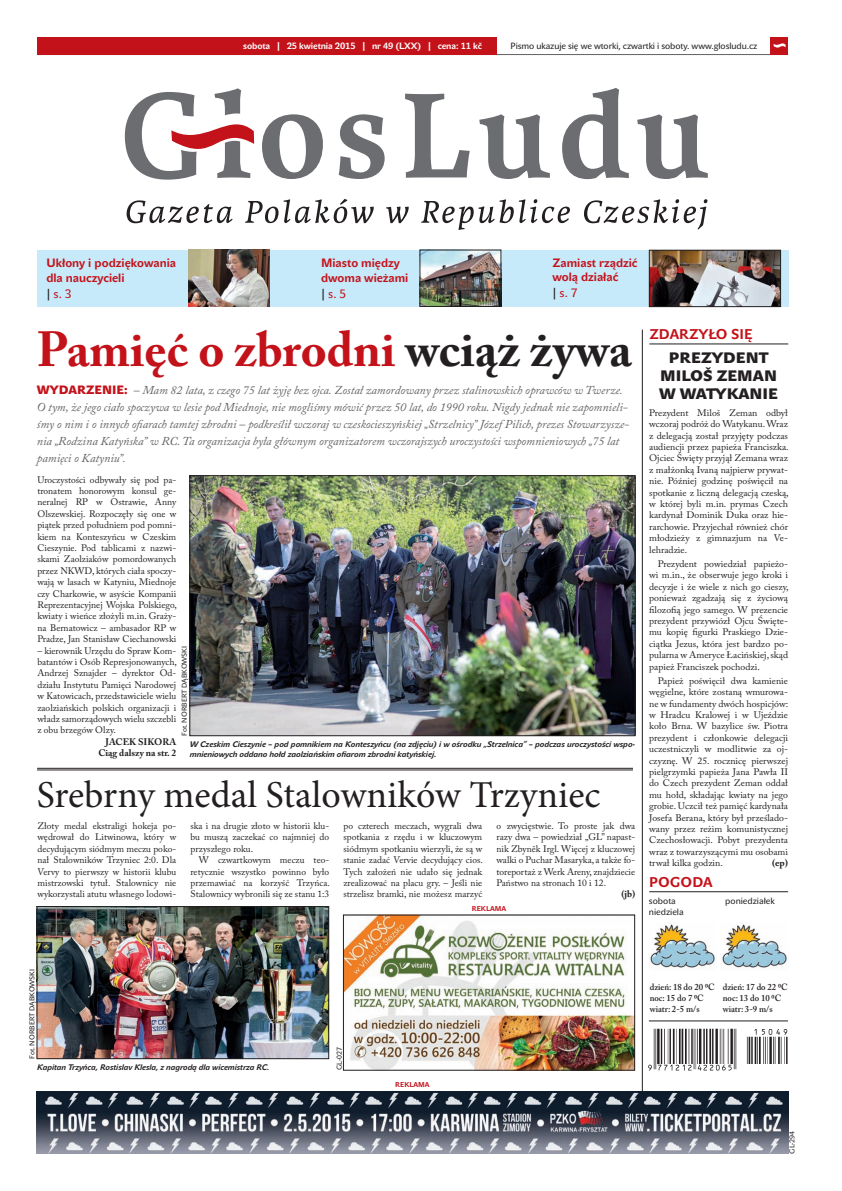
<style>
.page{position:relative;width:842px;height:1191px;background:#fff}
.page>*{position:absolute;margin:0;border:0;box-sizing:border-box;transform-origin:0 0}
.t1{font:700 49px "Adobe Caslon Pro";color:#c4121a}
.t2{font:38px "Minion Pro";color:#231f20}
.t3{font:15px/18px "John Sans Black Pro";color:#231f20;text-align:center}
.t4{font:700 14px "John Sans Text Pro";color:#c4121a}
.t5{font:italic 12px/17px "Adobe Caslon Pro";color:#636366}
.t6{font:700 12px/14.4px "John Sans Text Pro";color:#c4121a}
.t7{font:12px "John Sans Text Pro";color:#c4121a}
.t8{font:9.5px/11.4px "Adobe Caslon Pro";color:#231f20;text-align:justify}
.t9{font:700 9.5px "Adobe Caslon Pro";color:#231f20}
.t10{font:9px/10.8px "John Sans Text Pro";letter-spacing:-.01em;color:#231f20}
.t11{font:600 9px/10.8px "Adobe Caslon Pro";color:#231f20}
.t12{font:700 9px "John Sans Text Pro";letter-spacing:-.01em;color:#fff}
.t13{font:italic 700 8px/9.6px "John Sans Text Pro";color:#231f20}
.t14{font:7px "John Sans Text Pro";color:#231f20}
.t15{font:700 7px "John Sans Text Pro";color:#c4121a}
.s1{color:#231f20}
.s2{font-family:"John Sans Black Pro";font-style:normal;color:#c4121a}
</style>
<div class="page">
<hr style="left:37px;top:54px;width:751px;height:1px;background:#636366">
<svg style="left:339px;top:114px;width:46px;height:65px"></svg>
<svg style="left:405px;top:94px;width:65px;height:84px"></svg>
<svg style="left:479px;top:114px;width:71px;height:65px"></svg>
<svg style="left:562px;top:88px;width:67px;height:91px"></svg>
<svg style="left:637px;top:114px;width:71px;height:65px"></svg>
<svg style="left:262px;top:114px;width:61px;height:65px"></svg>
<svg style="left:127px;top:200px;width:106px;height:23px"></svg>
<svg style="left:245px;top:199px;width:129px;height:24px"></svg>
<svg style="left:386px;top:207px;width:23px;height:16px"></svg>
<svg style="left:421px;top:199px;width:149px;height:31px"></svg>
<svg style="left:584px;top:199px;width:123px;height:31px"></svg>
<svg style="left:125px;top:88px;width:129px;height:92px"></svg>
<div style="left:37px;top:37px;width:459px;height:17px;background:#c4121a"></div>
<div style="left:770px;top:37px;width:18px;height:17px;background:#c4121a"></div>
<svg style="left:774px;top:43px;width:12px;height:5px"></svg>
<hr style="left:642px;top:330px;width:1px;height:824px;background:#231f20">
<svg style="left:653px;top:1028px;width:84px;height:1px"></svg>
<img style="left:649px;top:1029px;width:139px;height:41px">
<hr style="left:649px;top:1021px;width:139px;height:1px;background:#231f20">
<img style="left:649px;top:924px;width:66px;height:45px">
<img style="left:721px;top:924px;width:66px;height:45px">
<img style="left:345px;top:917px;width:288px;height:151px">
<div style="left:343px;top:915px;width:292px;height:155px;border:1px solid #231f20"></div>
<div style="left:37px;top:250px;width:751px;height:57px;background:#c6eafa"></div>
<hr style="left:649px;top:891px;width:139px;height:1px;background:#231f20">
<img style="left:651px;top:252px;width:128px;height:53px">
<div style="left:649px;top:250px;width:132px;height:57px;border:1px solid #231f20"></div>
<img style="left:188px;top:250px;width:82px;height:57px">
<img style="left:420px;top:250px;width:81px;height:57px">
<hr style="left:37px;top:768px;width:596px;height:1px;background:#231f20">
<hr style="left:37px;top:770px;width:596px;height:1px;background:#231f20">
<img style="left:192px;top:478px;width:441px;height:256px">
<div style="left:190px;top:476px;width:445px;height:260px;border:1px solid #231f20"></div>
<img style="left:37px;top:1091px;width:751px;height:62px">
<img style="left:37px;top:906px;width:292px;height:153px">
<hr style="left:649px;top:344px;width:139px;height:1px;background:#231f20">
<p class="t12" style="left:243px;top:41px;width:240px">sobota | 25 kwietnia 2015 | nr 49 (LXX) | cena: 11 kč</p>
<p class="t10" style="left:511px;top:41px;width:248px">Pismo ukazuje się we wtorki, czwartki i soboty. www.glosludu.cz</p>
<p class="t6" style="left:552px;top:256px;width:87px">Zamiast rządzić wolą działać</p>
<p class="t7" style="left:552px;top:289px;width:27px"><span class="s1">|</span> s. 7</p>
<p class="t6" style="left:46px;top:256px;width:131px">Ukłony i podziękowania dla nauczycieli</p>
<p class="t7" style="left:46px;top:289px;width:27px"><span class="s1">|</span> s. 3</p>
<p class="t6" style="left:321px;top:256px;width:89px">Miasto między dwoma wieżami</p>
<p class="t7" style="left:321px;top:289px;width:27px"><span class="s1">|</span> s. 5</p>
<p class="t1" style="left:37px;top:330px;width:596px">Pamięć o zbrodni <span class="s1">wciąż żywa</span></p>
<p class="t5" style="left:37px;top:383px;width:594px"><span class="s2">WYDARZENIE:</span> – Mam 82 lata, z czego 75 lat żyję bez ojca. Został zamordowany przez stalinowskich oprawców w Twerze.<br>O tym, że jego ciało spoczywa w lesie pod Miednoje, nie mogliśmy mówić przez 50 lat, do 1990 roku. Nigdy jednak nie zapomnieli&shy;śmy o nim i o innych ofiarach tamtej zbrodni – podkreślił wczoraj w czeskocieszyńskiej „Strzelnicy” Józef Pilich, prezes Stowarzysze&shy;nia „Rodzina Katyńska” w RC. Ta organizacja była głównym organizatorem wczorajszych uroczystości wspomnieniowych „75 lat pamięci o Katyniu”.</p>
<p class="t8" style="left:37px;top:475px;width:141px">Uroczystości odbywały się pod pa&shy;tronatem honorowym konsul ge&shy;neralnej RP w Ostrawie, Anny Olszewskiej. Rozpoczęły się one w piątek przed południem pod pomni&shy;kiem na Konteszyńcu w Czeskim Cieszynie. Pod tablicami z nazwi&shy;skami Zaolziaków pomordowanych przez NKWD, których ciała spoczy&shy;wają w lasach w Katyniu, Miednoje czy Charkowie, w asyście Kompanii Reprezentacyjnej Wojska Polskiego, kwiaty i wieńce złożyli m.in. Graży&shy;na Bernatowicz – ambasador RP w Pradze, Jan Stanisław Ciechanowski</p>
<p class="t8" style="left:37px;top:646px;width:140px">– kierownik Urzędu do Spraw Kom-</p>
<p class="t8" style="left:37px;top:657px;width:141px">batantów i Osób Represjonowanych,</p>
<p class="t8" style="left:37px;top:668px;width:140px">Andrzej Sznajder – dyrektor Od-</p>
<p class="t8" style="left:37px;top:680px;width:140px">działu Instytutu Pamięci Narodowej</p>
<p class="t8" style="left:37px;top:691px;width:140px">w Katowicach, przedstawiciele wielu</p>
<p class="t8" style="left:37px;top:703px;width:140px">zaolziańskich polskich organizacji i</p>
<p class="t8" style="left:37px;top:714px;width:140px">władz samorządowych wielu szczebli</p>
<p class="t8" style="left:37px;top:725px;width:80px">z obu brzegów Olzy.</p>
<p class="t9" style="left:106px;top:738px;width:72px">JACEK SIKORA</p>
<p class="t9" style="left:98px;top:749px;width:79px">Ciąg dalszy na str. 2</p>
<p class="t14" style="left:182px;top:736px;width:91px;rotate:-90deg">Fot. NORBERT DĄBKOWSKI</p>
<p class="t13" style="left:190px;top:740px;width:447px">W Czeskim Cieszynie – pod pomnikiem na Konteszyńcu (na zdjęciu) i w ośrodku „Strzelnica” – podczas uroczystości wspo&shy;mnieniowych oddano hołd zaolziańskim ofiarom zbrodni katyńskiej.</p>
<p class="t2" style="left:37px;top:772px;width:566px">Srebrny medal Stalowników Trzyniec</p>
<p class="t8" style="left:38px;top:821px;width:140px">Złoty medal ekstraligi hokeja po&shy;wędrował do Litwinowa, który w decydującym siódmym meczu poko&shy;nał Stalowników Trzyniec 2:0. Dla Vervy to pierwszy w historii klubu mistrzowski tytuł. Stalownicy nie wykorzystali atutu własnego lodowi-</p>
<p class="t8" style="left:190px;top:821px;width:140px">ska i na drugie złoto w historii klu-</p>
<p class="t8" style="left:190px;top:832px;width:140px">bu muszą zaczekać co najmniej do</p>
<p class="t8" style="left:190px;top:844px;width:64px">przyszłego roku.</p>
<p class="t8" style="left:199px;top:855px;width:132px">W czwartkowym meczu teo-</p>
<p class="t8" style="left:190px;top:867px;width:140px">retycznie wszystko powinno było</p>
<p class="t8" style="left:190px;top:878px;width:141px">przemawiać na korzyść Trzyńca.</p>
<p class="t8" style="left:190px;top:889px;width:140px">Stalownicy wybronili się ze stanu 1:3</p>
<p class="t8" style="left:343px;top:821px;width:141px">po czterech meczach, wygrali dwa spotkania z rzędu i w kluczowym siódmym spotkaniu wierzyli, że są w stanie zadać Vervie decydujący cios.<br>Tych założeń nie udało się jednak zrealizować na placu gry. – Jeśli nie strzelisz bramki, nie możesz marzyć</p>
<p class="t8" style="left:496px;top:821px;width:140px">o zwycięstwie. To proste jak dwa</p>
<p class="t8" style="left:496px;top:832px;width:140px">razy dwa – powiedział „GL” napast-</p>
<p class="t8" style="left:496px;top:844px;width:140px">nik Zbyněk Irgl. Więcej z kluczowej</p>
<p class="t8" style="left:496px;top:855px;width:140px">walki o Puchar Masaryka, a także fo-</p>
<p class="t8" style="left:496px;top:867px;width:140px">toreportaż z Werk Areny, znajdziecie</p>
<p class="t8" style="left:496px;top:878px;width:111px">Państwo na stronach 10 i 12.</p>
<p class="t9" style="left:621px;top:891px;width:15px">(jb)</p>
<p class="t15" style="left:472px;top:905px;width:36px">REKLAMA</p>
<p class="t4" style="left:649px;top:326px;width:105px">ZDARZYŁO SIĘ</p>
<p class="t3" style="left:659px;top:350px;width:121px">PREZYDENT<br>MILOŠ ZEMAN<br>W WATYKANIE</p>
<p class="t8" style="left:649px;top:408px;width:141px">Prezydent Miloš Zeman odbył wczoraj podróż do Watykanu. Wraz z delegacją został przyjęty podczas audiencji przez papieża Franciszka.<br>Ojciec Święty przyjął Zemana wraz z małżonką Ivaną najpierw prywat&shy;nie. Później godzinę poświęcił na spotkanie z liczną delegacją czeską, w której byli m.in. prymas Czech kardynał Dominik Duka oraz hie&shy;rarchowie. Przyjechał również chór młodzieży z gimnazjum na Ve&shy;lehradzie.</p>
<p class="t8" style="left:649px;top:559px;width:141px;text-indent:9px">Prezydent powiedział papieżo&shy;wi m.in., że obserwuje jego kroki i decyzje i że wiele z nich go cieszy, ponieważ zgadzają się z życiową filozofią jego samego. W prezencie prezydent przywiózł Ojcu Święte&shy;mu kopię figurki Praskiego Dzie&shy;ciątka Jezus, która jest bardzo po&shy;pularna w Ameryce Łacińskiej, skąd papież Franciszek pochodzi.</p>
<p class="t8" style="left:649px;top:676px;width:141px;text-indent:9px">Papież poświęcił dwa kamienie węgielne, które zostaną wmurowa&shy;ne w fundamenty dwóch hospicjów: w Hradcu Kralowej i w Ujeździe koło Brna. W bazylice św. Piotra prezydent i członkowie delegacji uczestniczyli w modlitwie za oj&shy;czyznę. W 25. rocznicę pierwszej pielgrzymki papieża Jana Pawła II do Czech prezydent Zeman oddał mu hołd, składając kwiaty na jego grobie. Uczcił też pamięć kardynała Josefa Berana, który był prześlado&shy;wany przez reżim komunistycznej Czechosłowacji. Pobyt prezydenta wraz z towarzyszącymi mu osobami trwał kilka godzin.</p>
<p class="t9" style="left:772px;top:859px;width:18px">(ep)</p>
<p class="t10" style="left:725px;top:896px;width:51px">poniedziałek</p>
<p class="t4" style="left:649px;top:874px;width:65px">POGODA</p>
<p class="t10" style="left:649px;top:896px;width:36px">sobota niedziela</p>
<p class="t14" style="left:29px;top:1059px;width:91px;rotate:-90deg">Fot. NORBERT DĄBKOWSKI</p>
<p class="t13" style="left:37px;top:1063px;width:234px">Kapitan Trzyńca, Rostislav Klesla, z nagrodą dla wicemistrza RC.</p>
<p class="t14" style="left:337px;top:1070px;width:24px;rotate:-90deg">GL-027</p>
<p class="t15" style="left:395px;top:1080px;width:36px">REKLAMA</p>
<p class="t11" style="left:650px;top:982px;width:66px">dzień: 18 do 20 0C noc: 15 do 7 0C wiatr: 2-5 m/s</p>
<p class="t11" style="left:723px;top:982px;width:66px">dzień: 17 do 22 0C noc: 13 do 10 0C wiatr: 3-9 m/s</p>
<p class="t14" style="left:790px;top:1154px;width:24px;rotate:-90deg">GL-294</p>
</div>
